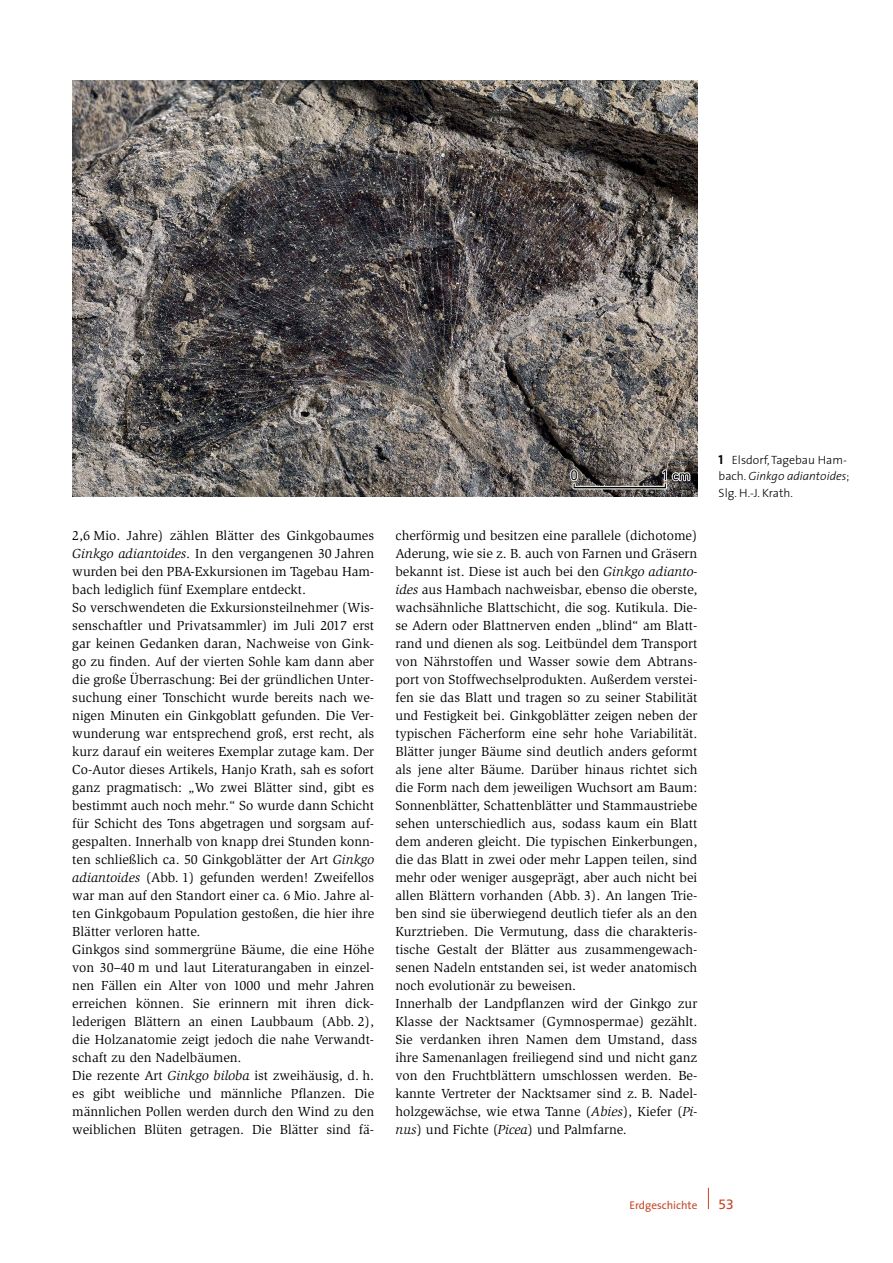
<style>
.page{position:relative;width:893px;height:1263px;background:#fff}
.page>*{position:absolute;margin:0;border:0;box-sizing:border-box;transform-origin:0 0}
.FLIESS_SLIMBACH_9_PT{font:13.5px/18px "Slimbach";color:#000;text-align:justify}
.t1{font:13.5px "Frutiger CE";color:#c44726}
.BILDUNTERSCHRIFT{font:300 12px/16.5px "The Sans";color:#000}
.t2{font:11.25px "The Sans";color:#c44726}
.s1{font-style:italic}
.s2{font-family:"The Sans Bold Caps";font-weight:400;font-size:13.05px}
</style>
<div class="page">
<svg style="left:708px;top:1188px;width:1px;height:21px"></svg>
<img style="left:72px;top:80px;width:625px;height:417px">
<p class="FLIESS_SLIMBACH_9_PT" style="left:72px;top:527px;width:303px">2,6 Mio. Jahre) zählen Blätter des Ginkgobaumes <span class="s1">Ginkgo adiantoides</span>. In den vergangenen 30 Jahren wurden bei den PBA-Exkursionen im Tagebau Ham&shy;bach lediglich fünf Exemplare entdeckt.</p>
<p class="FLIESS_SLIMBACH_9_PT" style="left:72px;top:599px;width:303px">So verschwendeten die Exkursionsteilnehmer (Wis&shy;senschaftler und Privatsammler) im Juli 2017 erst gar keinen Gedanken daran, Nachweise von Gink&shy;go zu finden. Auf der vierten Sohle kam dann aber die große Überraschung: Bei der gründlichen Unter&shy;suchung einer Tonschicht wurde bereits nach we&shy;nigen Minuten ein Ginkgoblatt gefunden. Die Ver&shy;wunderung war entsprechend groß, erst recht, als kurz darauf ein weiteres Exemplar zutage kam. Der Co-Autor dieses Artikels, Hanjo Krath, sah es sofort ganz pragmatisch: „Wo zwei Blätter sind, gibt es bestimmt auch noch mehr.“ So wurde dann Schicht für Schicht des Tons abgetragen und sorgsam auf&shy;gespalten. Innerhalb von knapp drei Stunden konn&shy;ten schließlich ca. 50 Ginkgoblätter der Art <span class="s1">Ginkgo adiantoides</span> (Abb. 1) gefunden werden! Zweifellos war man auf den Standort einer ca. 6 Mio. Jahre al&shy;ten Ginkgobaum Population gestoßen, die hier ihre Blätter verloren hatte.</p>
<p class="FLIESS_SLIMBACH_9_PT" style="left:72px;top:941px;width:303px">Ginkgos sind sommergrüne Bäume, die eine Höhe von 30–40 m und laut Literaturangaben in einzel&shy;nen Fällen ein Alter von 1000 und mehr Jahren erreichen können. Sie erinnern mit ihren dick&shy;lederigen Blättern an einen Laubbaum (Abb. 2), die Holzanatomie zeigt jedoch die nahe Verwandt&shy;schaft zu den Nadelbäumen.</p>
<p class="FLIESS_SLIMBACH_9_PT" style="left:72px;top:1067px;width:303px">Die rezente Art <span class="s1">Ginkgo biloba</span> ist zweihäusig, d. h. es gibt weibliche und männliche Pflanzen. Die männlichen Pollen werden durch den Wind zu den weiblichen Blüten getragen. Die Blätter sind fä-</p>
<p class="FLIESS_SLIMBACH_9_PT" style="left:395px;top:527px;width:303px">cherförmig und besitzen eine parallele (dichotome)<br>Aderung, wie sie z. B. auch von Farnen und Gräsern bekannt ist. Diese ist auch bei den <span class="s1">Ginkgo adianto&shy;ides</span> aus Hambach nachweisbar, ebenso die oberste, wachsähnliche Blattschicht, die sog. Kutikula. Die&shy;se Adern oder Blattnerven enden „blind“ am Blatt&shy;rand und dienen als sog. Leitbündel dem Transport von Nährstoffen und Wasser sowie dem Abtrans&shy;port von Stoffwechselprodukten. Außerdem verstei&shy;fen sie das Blatt und tragen so zu seiner Stabilität und Festigkeit bei. Ginkgoblätter zeigen neben der typischen Fächerform eine sehr hohe Variabilität.<br>Blätter junger Bäume sind deutlich anders geformt als jene alter Bäume. Darüber hinaus richtet sich die Form nach dem jeweiligen Wuchsort am Baum:<br>Sonnenblätter, Schattenblätter und Stammaustriebe sehen unterschiedlich aus, sodass kaum ein Blatt dem anderen gleicht. Die typischen Einkerbungen, die das Blatt in zwei oder mehr Lappen teilen, sind mehr oder weniger ausgeprägt, aber auch nicht bei allen Blättern vorhanden (Abb. 3). An langen Trie&shy;ben sind sie überwiegend deutlich tiefer als an den Kurztrieben. Die Vermutung, dass die charakteris&shy;tische Gestalt der Blätter aus zusammengewach&shy;senen Nadeln entstanden sei, ist weder anatomisch noch evolutionär zu beweisen.</p>
<p class="FLIESS_SLIMBACH_9_PT" style="left:395px;top:995px;width:303px">Innerhalb der Landpflanzen wird der Ginkgo zur Klasse der Nacktsamer (Gymnospermae) gezählt.<br>Sie verdanken ihren Namen dem Umstand, dass ihre Samenanlagen freiliegend sind und nicht ganz von den Fruchtblättern umschlossen werden. Be&shy;kannte Vertreter der Nacktsamer sind z. B. Nadel&shy;holzgewächse, wie etwa Tanne (<span class="s1">Abies</span>), Kiefer (<span class="s1">Pi&shy;nus</span>) und Fichte (<span class="s1">Picea</span>) und Palmfarne.</p>
<p class="BILDUNTERSCHRIFT" style="left:719px;top:451px;width:132px"><span class="s2">1</span> Elsdorf, Tagebau Ham&shy;bach. <span class="s1">Ginkgo adiantoides</span>;<br>Slg. H.-J. Krath.</p>
<p class="t2" style="left:629px;top:1196px;width:69px">Erdgeschichte</p>
<p class="t1" style="left:719px;top:1196px;width:17px">53</p>
</div>
